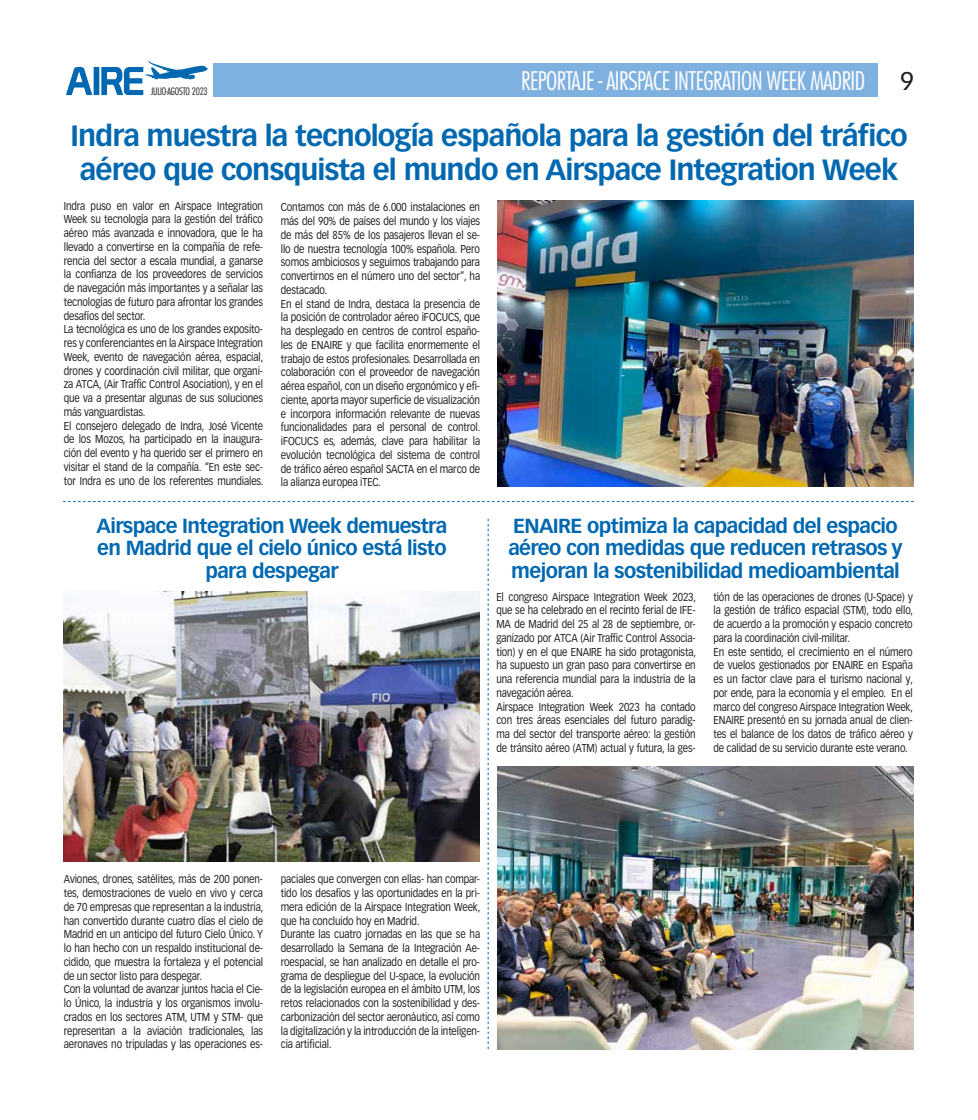
<style>
.page{position:relative;width:978px;height:1120px;background:#fff}
.page>*{position:absolute;margin:0;border:0;box-sizing:border-box;transform-origin:0 0}
.t1{font:700 28.75px/33.8px "Vectora LT Pro";letter-spacing:-.03em;color:#0068b1;text-align:center}
.t2{font:300 condensed 25px "Futura Std";letter-spacing:-.025em;color:#fff}
.t3{font:25px "Vectora LT Pro";color:#1d1d1b}
.t4{font:700 20px/22.5px "Vectora LT Pro";letter-spacing:-.03em;color:#0068b1;text-align:center}
.t5{font:11.25px/13.8px "Vectora LT Pro";letter-spacing:-.01em;color:#1d1d1b;scale:.85 1}
.t6{font:300 condensed 10px "Futura Std";letter-spacing:-.02em;color:#1d1d1b}
</style>
<div class="page">
<svg style="left:66px;top:61px;width:142px;height:34px"></svg>
<div style="left:213px;top:64px;width:665px;height:33px;background:#7fb1e0"></div>
<img style="left:63px;top:591px;width:416px;height:270px">
<img style="left:497px;top:767px;width:417px;height:282px">
<img style="left:498px;top:201px;width:416px;height:285px">
<svg style="left:63px;top:501px;width:851px;height:1px"></svg>
<svg style="left:488px;top:519px;width:1px;height:530px"></svg>
<h2 class="t2" style="left:521px;top:66px;width:345px">REPORTAJE - AIRSPACE INTEGRATION WEEK MADRID</h2>
<h2 class="t3" style="left:900px;top:66px;width:15px">9</h2>
<h1 class="t1" style="left:70px;top:119px;width:839px">Indra muestra la tecnología española para la gestión del tráfico aéreo que consquista el mundo en Airspace Integration Week</h1>
<p class="t5" style="left:64px;top:199px;width:236px">Indra puso en valor en Airspace Integration Week su tecnología para la gestión del tráfico aéreo más avanzada e innovadora, que le ha llevado a convertirse en la compañía de refe&shy;rencia del sector a escala mundial, a ganarse la confianza de los proveedores de servicios de navegación más importantes y a señalar las tecnologías de futuro para afrontar los grandes desafíos del sector.<br>La tecnológica es uno de los grandes exposito&shy;res y conferenciantes en la Airspace Integration Week, evento de navegación aérea, espacial, drones y coordinación civil militar, que organi&shy;za ATCA, (Air Traffic Control Asociation), y en el que va a presentar algunas de sus soluciones más vanguardistas.<br>El consejero delegado de Indra, José Vicente de los Mozos, ha participado en la inaugura&shy;ción del evento y ha querido ser el primero en visitar el stand de la compañía. “En este sec&shy;tor Indra es uno de los referentes mundiales.</p>
<h3 class="t4" style="left:97px;top:514px;width:352px">Airspace Integration Week demuestra en Madrid que el cielo único está listo para despegar</h3>
<h3 class="t4" style="left:508px;top:514px;width:396px;text-align:left">ENAIRE optimiza la capacidad del espacio aéreo con medidas que reducen retrasos y mejoran la sostenibilidad medioambiental</h3>
<p class="t6" style="left:151px;top:85px;width:58px">JULIO-AGOSTO 2023</p>
<p class="t5" style="left:281px;top:200px;width:236px">Contamos con más de 6.000 instalaciones en más del 90% de países del mundo y los viajes de más del 85% de los pasajeros llevan el se&shy;llo de nuestra tecnología 100% española. Pero somos ambiciosos y seguimos trabajando para convertirnos en el número uno del sector”, ha destacado.<br>En el stand de Indra, destaca la presencia de la posición de controlador aéreo iFOCUCS, que ha desplegado en centros de control españo&shy;les de ENAIRE y que facilita enormemente el trabajo de estos profesionales. Desarrollada en colaboración con el proveedor de navegación aérea español, con un diseño ergonómico y efi&shy;ciente, aporta mayor superficie de visualización e incorpora información relevante de nuevas funcionalidades para el personal de control. iFOCUCS es, además, clave para habilitar la evolución tecnológica del sistema de control de tráfico aéreo español SACTA en el marco de la alianza europea iTEC.</p>
<p class="t5" style="left:496px;top:590px;width:236px">El congreso Airspace Integration Week 2023, que se ha celebrado en el recinto ferial de IFE-MA de Madrid del 25 al 28 de septiembre, or&shy;ganizado por ATCA (Air Traffic Control Associa&shy;tion) y en el que ENAIRE ha sido protagonista, ha supuesto un gran paso para convertirse en una referencia mundial para la industria de la navegación aérea.<br>Airspace Integration Week 2023 ha contado con tres áreas esenciales del futuro paradig&shy;ma del sector del transporte aéreo: la gestión de tránsito aéreo (ATM) actual y futura, la ges-</p>
<p class="t5" style="left:713px;top:590px;width:236px">tión de las operaciones de drones (U-Space) y la gestión de tráfico espacial (STM), todo ello, de acuerdo a la promoción y espacio concreto para la coordinación civil-militar.<br>En este sentido, el crecimiento en el número de vuelos gestionados por ENAIRE en España es un factor clave para el turismo nacional y, por ende, para la economía y el empleo. En el marco del congreso Airspace Integration Week, ENAIRE presentó en su jornada anual de clien&shy;tes el balance de los datos de tráfico aéreo y de calidad de su servicio durante este verano.</p>
<p class="t5" style="left:64px;top:872px;width:236px">Aviones, drones, satélites, más de 200 ponen&shy;tes, demostraciones de vuelo en vivo y cerca de 70 empresas que representan a la industria, han convertido durante cuatro días el cielo de Madrid en un anticipo del futuro Cielo Único. Y lo han hecho con un respaldo institucional de&shy;cidido, que muestra la fortaleza y el potencial de un sector listo para despegar.<br>Con la voluntad de avanzar juntos hacia el Cie&shy;lo Único, la industria y los organismos involu&shy;crados en los sectores ATM, UTM y STM- que representan a la aviación tradicionales, las aeronaves no tripuladas y las operaciones es-</p>
<p class="t5" style="left:281px;top:872px;width:236px">paciales que convergen con ellas- han compar&shy;tido los desafíos y las oportunidades en la pri&shy;mera edición de la Airspace Integration Week, que ha concluido hoy en Madrid.<br>Durante las cuatro jornadas en las que se ha desarrollado la Semana de la Integración Ae&shy;roespacial, se han analizado en detalle el pro&shy;grama de despliegue del U-space, la evolución de la legislación europea en el ámbito UTM, los retos relacionados con la sostenibilidad y des&shy;carbonización del sector aeronáutico, así como la digitalización y la introducción de la inteligen&shy;cia artificial.</p>
</div>
